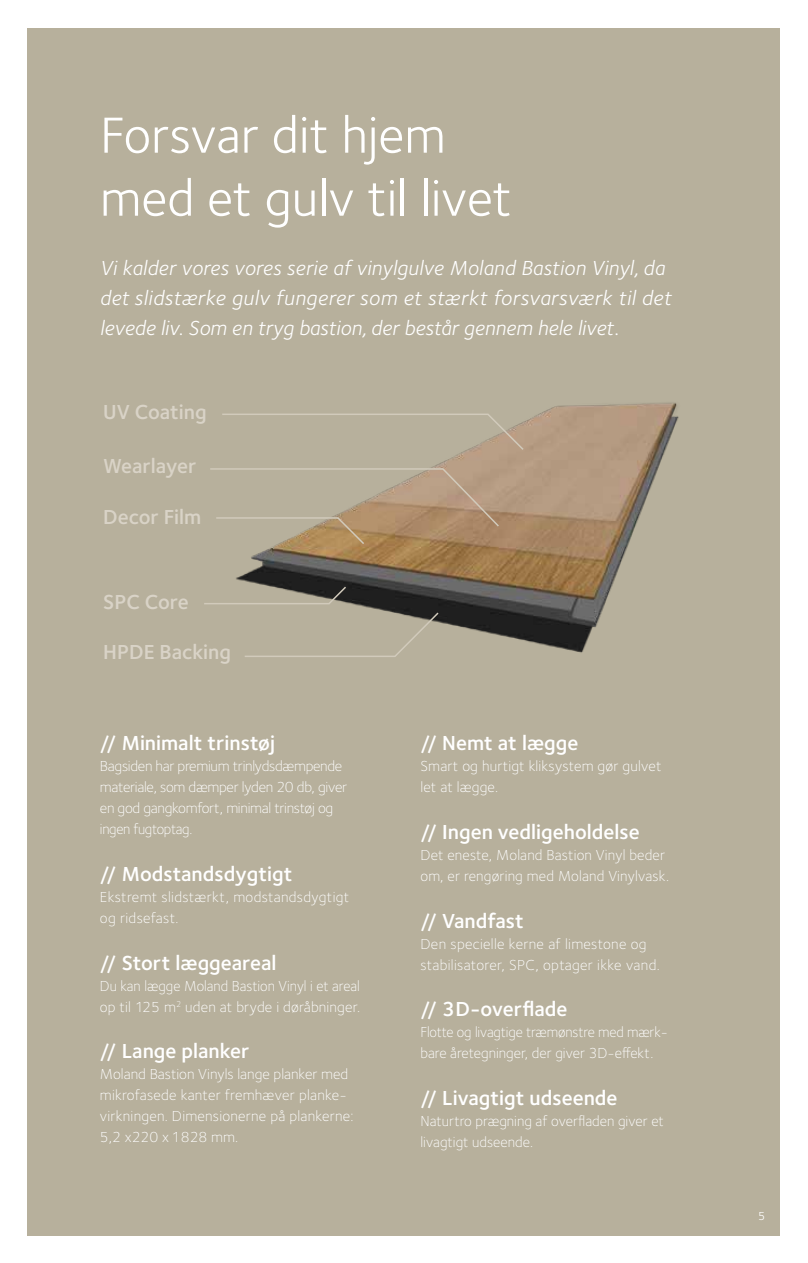
<style>
.page{position:relative;width:808px;height:1263px;background:#fff}
.page>*{position:absolute;margin:0;border:0;box-sizing:border-box;transform-origin:0 0}
.t1{font:52.5px/63px "Foundry Sterling";color:#fff}
.t2{font:italic 21px/30px "Foundry Sterling";letter-spacing:.01em;color:#fff}
.t3{font:600 21px "Foundry Sterling";color:#fff}
.t4{font:600 21px "Foundry Sterling";color:#d9d3c7}
.t5{font:300 15px/21px "Foundry Sterling";color:#fff}
.t6{font:300 15px/21px "Foundry Sterling";letter-spacing:-.02em;color:#fff}
.t7{font:300 15px/21px "Foundry Sterling";letter-spacing:.02em;color:#fff}
.t8{font:12px "Foundry Sterling";color:#fff}
</style>
<div class="page">
<div style="left:28px;top:28px;width:752px;height:1207px;background:#b7b09c"></div>
<img style="left:236px;top:403px;width:443px;height:250px">
<svg style="left:222px;top:413px;width:303px;height:38px"></svg>
<svg style="left:210px;top:467px;width:290px;height:79px"></svg>
<svg style="left:243px;top:611px;width:197px;height:46px"></svg>
<svg style="left:204px;top:585px;width:144px;height:20px"></svg>
<h1 class="t1" style="left:100px;top:104px;width:413px">Forsvar dit hjem med et gulv til livet</h1>
<h2 class="t2" style="left:100px;top:253px;width:573px">Vi kalder vores vores serie af vinylgulve Moland Bastion Vinyl, da det slidstærke gulv fungerer som et stærkt forsvarsværk til det levede liv. Som en tryg bastion, der består gennem hele livet.</h2>
<h2 class="t4" style="left:103px;top:399px;width:105px">UV Coating</h2>
<h2 class="t4" style="left:103px;top:454px;width:95px">Wearlayer</h2>
<h2 class="t4" style="left:103px;top:504px;width:100px">Decor Film</h2>
<h2 class="t4" style="left:103px;top:589px;width:87px">SPC Core</h2>
<h2 class="t4" style="left:103px;top:640px;width:129px">HPDE Backing</h2>
<h2 class="t3" style="left:100px;top:731px;width:177px">// Minimalt trinstøj</h2>
<p class="t6" style="left:100px;top:756px;width:249px">Bagsiden har premium trinlydsdæmpende materiale, som dæmper lyden 20 db, giver en god gangkomfort, minimal trinstøj og ingen fugtoptag.</p>
<h2 class="t3" style="left:100px;top:862px;width:194px">// Modstandsdygtigt</h2>
<p class="t7" style="left:100px;top:887px;width:251px">Ekstremt slidstærkt, modstandsdygtigt og ridsefast.</p>
<h2 class="t3" style="left:100px;top:950px;width:178px">// Stort læggeareal</h2>
<p class="t5" style="left:100px;top:975px;width:262px">Du kan lægge Moland Bastion Vinyl i et areal op til 125 m<sup>2</sup> uden at bryde i døråbninger.</p>
<h2 class="t3" style="left:100px;top:1039px;width:151px">// Lange planker</h2>
<p class="t5" style="left:100px;top:1064px;width:255px">Moland Bastion Vinyls lange planker med mikrofasede kanter fremhæver planke&shy;virkningen. Dimensionerne på plankerne:<br>5,2 x220 x 1828 mm.</p>
<h2 class="t3" style="left:420px;top:731px;width:159px">// Nemt at lægge</h2>
<p class="t5" style="left:420px;top:756px;width:242px">Smart og hurtigt kliksystem gør gulvet let at lægge.</p>
<h2 class="t3" style="left:420px;top:820px;width:221px">// Ingen vedligeholdelse</h2>
<p class="t5" style="left:420px;top:845px;width:250px">Det eneste, Moland Bastion Vinyl beder om, er rengøring med Moland Vinylvask.</p>
<h2 class="t3" style="left:420px;top:908px;width:105px">// Vandfast</h2>
<p class="t7" style="left:420px;top:933px;width:241px">Den specielle kerne af limestone og stabilisatorer, SPC, optager ikke vand.</p>
<h2 class="t3" style="left:420px;top:997px;width:149px">// 3D-overflade</h2>
<p class="t5" style="left:420px;top:1022px;width:249px">Flotte og livagtige træmønstre med mærk&shy;bare åretegninger, der giver 3D-effekt.</p>
<h2 class="t3" style="left:420px;top:1085px;width:199px">// Livagtigt udseende</h2>
<p class="t5" style="left:420px;top:1110px;width:245px">Naturtro prægning af overfladen giver et livagtigt udseende.</p>
<p class="t8" style="left:758px;top:1209px;width:9px">5</p>
</div>
